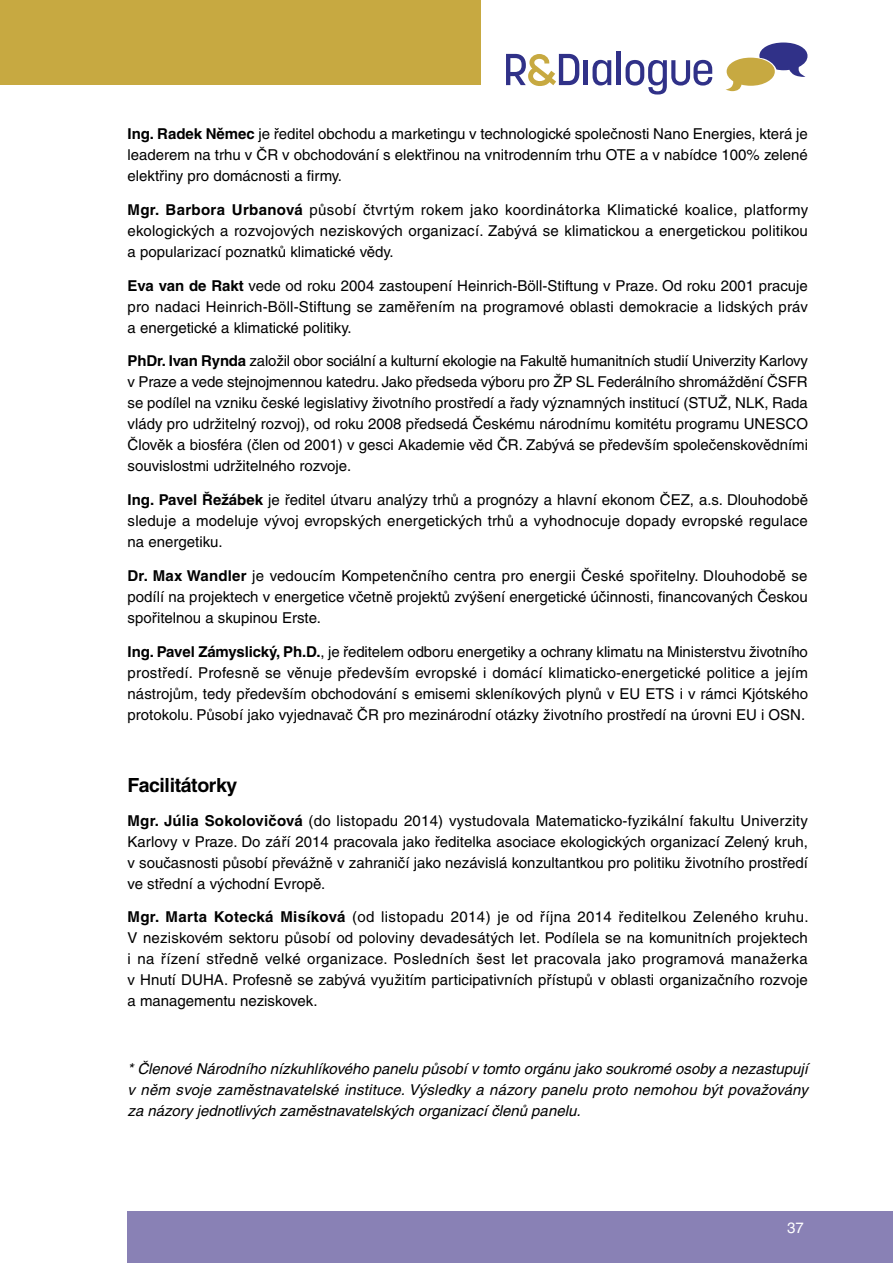
<style>
.page{position:relative;width:893px;height:1263px;background:#fff}
.page>*{position:absolute;margin:0;border:0;box-sizing:border-box;transform-origin:0 0}
.t1{font:700 19.5px "Helvetica CE";letter-spacing:-.02em;color:#000}
.t2{font:15px/21px "Helvetica CE";color:#000;text-align:justify}
.t3{font:italic 15px/21px "Helvetica CE";color:#000;text-align:justify}
.t4{font:15px "Helvetica CE";color:#fff}
.s1{font-weight:700}
</style>
<div class="page">
<div style="left:0;top:0;width:480px;height:85px;background:#c7a941"></div>
<div style="left:128px;top:1212px;width:765px;height:51px;background:#8981b5"></div>
<hr style="left:584px;top:60px;width:4px;height:25px;background:#303188">
<div style="left:616px;top:52px;width:5px;height:33px;background:#303188"></div>
<svg style="left:626px;top:60px;width:86px;height:35px"></svg>
<svg style="left:506px;top:54px;width:73px;height:32px"></svg>
<svg style="left:592px;top:60px;width:19px;height:26px"></svg>
<svg style="left:726px;top:43px;width:81px;height:48px"></svg>
<p class="t2" style="left:128px;top:123px;width:682px"><span class="s1">Ing. Radek Němec</span> je ředitel obchodu a marketingu v technologické společnosti Nano Energies, která je leaderem na trhu v ČR v obchodování s elektřinou na vnitrodenním trhu OTE a v nabídce 100% zelené elektřiny pro domácnosti a firmy.</p>
<p class="t2" style="left:128px;top:199px;width:682px"><span class="s1">Mgr. Barbora Urbanová</span> působí čtvrtým rokem jako koordinátorka Klimatické koalice, platformy ekologických a rozvojových neziskových organizací. Zabývá se klimatickou a energetickou politikou a popularizací poznatků klimatické vědy.</p>
<p class="t2" style="left:128px;top:275px;width:682px"><span class="s1">Eva van de Rakt</span> vede od roku 2004 zastoupení Heinrich-Böll-Stiftung v Praze. Od roku 2001 pracuje pro nadaci Heinrich-Böll-Stiftung se zaměřením na programové oblasti demokracie a lidských práv a energetické a klimatické politiky.</p>
<p class="t2" style="left:128px;top:351px;width:682px"><span class="s1">PhDr. Ivan Rynda</span> založil obor sociální a kulturní ekologie na Fakultě humanitních studií Univerzity Karlovy v Praze a vede stejnojmennou katedru. Jako předseda výboru pro ŽP SL Federálního shromáždění ČSFR se podílel na vzniku české legislativy životního prostředí a řady významných institucí (STUŽ, NLK, Rada vlády pro udržitelný rozvoj), od roku 2008 předsedá Českému národnímu komitétu programu UNESCO Člověk a biosféra (člen od 2001) v gesci Akademie věd ČR. Zabývá se především společenskovědními souvislostmi udržitelného rozvoje.</p>
<p class="t2" style="left:128px;top:489px;width:682px"><span class="s1">Ing. Pavel Řežábek</span> je ředitel útvaru analýzy trhů a prognózy a hlavní ekonom ČEZ, a.s. Dlouhodobě sleduje a modeluje vývoj evropských energetických trhů a vyhodnocuje dopady evropské regulace na energetiku.</p>
<p class="t2" style="left:128px;top:565px;width:682px"><span class="s1">Dr. Max Wandler</span> je vedoucím Kompetenčního centra pro energii České spořitelny. Dlouhodobě se podílí na projektech v energetice včetně projektů zvýšení energetické účinnosti, financovaných Českou spořitelnou a skupinou Erste.</p>
<p class="t2" style="left:128px;top:641px;width:682px"><span class="s1">Ing. Pavel Zámyslický, Ph.D.</span>, je ředitelem odboru energetiky a ochrany klimatu na Ministerstvu životního prostředí. Profesně se věnuje především evropské i domácí klimaticko-energetické politice a jejím nástrojům, tedy především obchodování s emisemi skleníkových plynů v EU ETS i v rámci Kjótského protokolu. Působí jako vyjednavač ČR pro mezinárodní otázky životního prostředí na úrovni EU i OSN.</p>
<h1 class="t1" style="left:128px;top:774px;width:111px">Facilitátorky</h1>
<p class="t2" style="left:128px;top:810px;width:682px"><span class="s1">Mgr. Júlia Sokolovičová</span> (do listopadu 2014) vystudovala Matematicko-fyzikální fakultu Univerzity Karlovy v Praze. Do září 2014 pracovala jako ředitelka asociace ekologických organizací Zelený kruh, v současnosti působí převážně v zahraničí jako nezávislá konzultantkou pro politiku životního prostředí ve střední a východní Evropě.</p>
<p class="t2" style="left:128px;top:906px;width:683px"><span class="s1">Mgr. Marta Kotecká Misíková</span> (od listopadu 2014) je od října 2014 ředitelkou Zeleného kruhu.<br>V neziskovém sektoru působí od poloviny devadesátých let. Podílela se na komunitních projektech i na řízení středně velké organizace. Posledních šest let pracovala jako programová manažerka v Hnutí DUHA. Profesně se zabývá využitím participativních přístupů v oblasti organizačního rozvoje a managementu neziskovek.</p>
<p class="t3" style="left:128px;top:1058px;width:682px">* Členové Národního nízkuhlíkového panelu působí v tomto orgánu jako soukromé osoby a nezastupují v něm svoje zaměstnavatelské instituce. Výsledky a názory panelu proto nemohou být považovány za názory jednotlivých zaměstnavatelských organizací členů panelu.</p>
<p class="t4" style="left:787px;top:1219px;width:18px">37</p>
</div>
